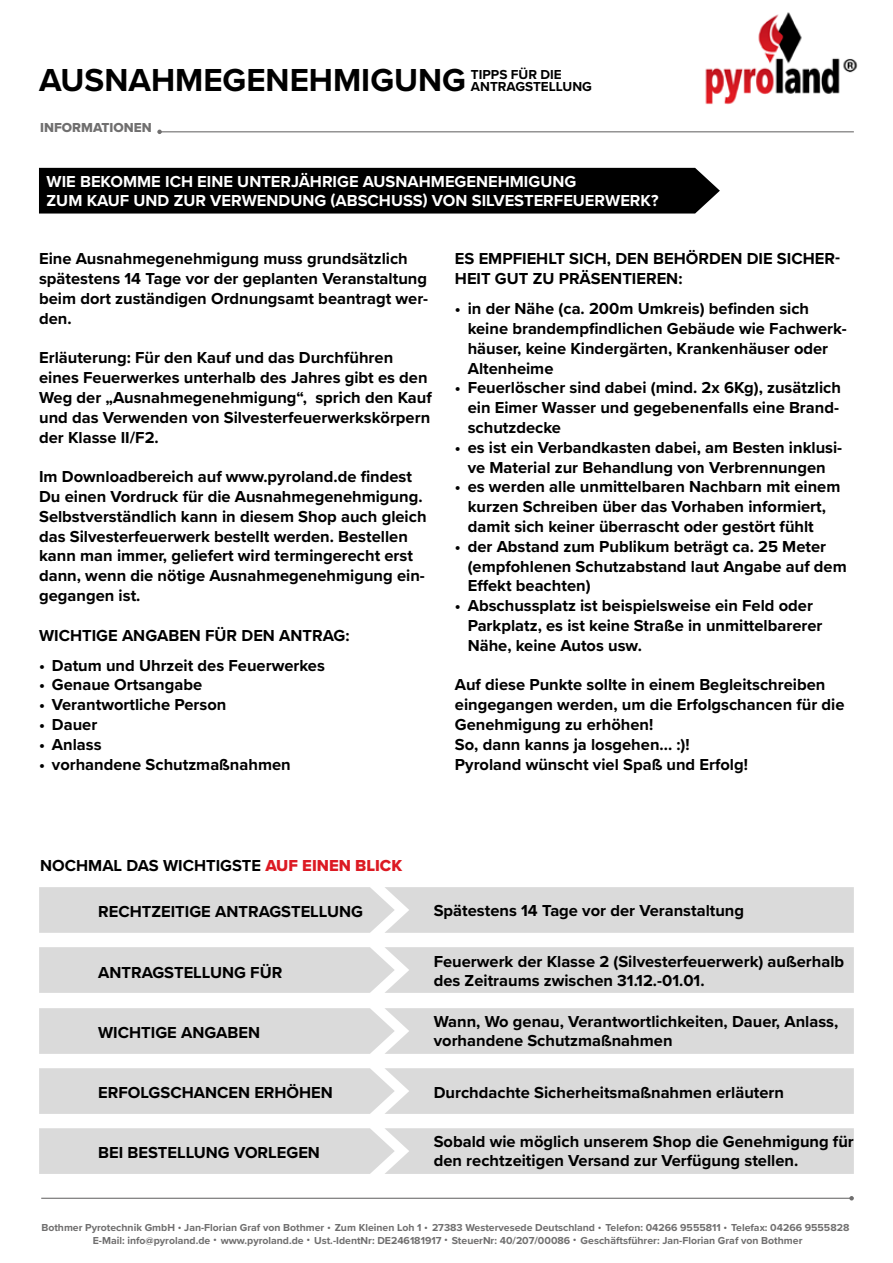
<style>
.page{position:relative;width:893px;height:1263px;background:#fff}
.page>*{position:absolute;margin:0;border:0;box-sizing:border-box;transform-origin:0 0}
.t1{font:700 33px "Proxima Nova";color:#000}
.t2{font:700 16.5px/19.8px "Proxima Nova";color:#000}
.t3{font:700 16.5px/19.5px "Proxima Nova";color:#fff}
.t4{font:700 13.5px/12.8px "Proxima Nova";color:#000}
.t5{font:13.5px "Proxima Nova Extrabld";color:#706f6f}
.t6{font:700 10.5px/12.6px "Proxima Nova";color:#706f6f;text-align:center}
.s1{font-family:"Proxima Nova Extrabld";font-weight:400;color:#dc1a23}
.s2{font-size:15px}
</style>
<div class="page">
<div style="left:39px;top:168px;width:681px;height:46px;background:#000"></div>
<div style="left:39px;top:1008px;width:815px;height:46px;background:#dadada"></div>
<div style="left:39px;top:1128px;width:815px;height:46px;background:#dadada"></div>
<img style="left:705px;top:12px;width:153px;height:93px">
<div style="left:39px;top:947px;width:815px;height:46px;background:#dadada"></div>
<div style="left:39px;top:887px;width:815px;height:46px;background:#dadada"></div>
<div style="left:39px;top:1068px;width:815px;height:46px;background:#dadada"></div>
<hr style="left:160px;top:131px;width:694px;height:1px;background:#706f6f">
<svg style="left:157px;top:130px;width:5px;height:4px"></svg>
<hr style="left:41px;top:1198px;width:811px;height:1px;background:#706f6f">
<svg style="left:849px;top:1196px;width:5px;height:4px"></svg>
<h1 class="t1" style="left:39px;top:56px;width:428px">AUSNAHMEGENEHMIGUNG</h1>
<p class="t4" style="left:471px;top:68px;width:123px">TIPPS FÜR DIE<br>ANTRAGSTELLUNG</p>
<p class="t5" style="left:40px;top:118px;width:113px">INFORMATIONEN</p>
<p class="t3" style="left:47px;top:171px;width:613px">WIE BEKOMME ICH EINE UNTERJÄHRIGE AUSNAHMEGENEHMIGUNG<br>ZUM KAUF UND ZUR VERWENDUNG (ABSCHUSS) VON SILVESTERFEUERWERK?</p>
<p class="t2" style="left:39px;top:249px;width:391px">Eine Ausnahmegenehmigung muss grundsätzlich spätestens 14 Tage vor der geplanten Veranstaltung beim dort zuständigen Ordnungsamt beantragt wer&shy;den.</p>
<p class="t2" style="left:39px;top:348px;width:394px">Erläuterung: Für den Kauf und das Durchführen eines Feuerwerkes unterhalb des Jahres gibt es den Weg der „Ausnahmegenehmigung“, sprich den Kauf und das Verwenden von Silvesterfeuerwerkskörpern der Klasse II/F2.</p>
<p class="t2" style="left:39px;top:466px;width:389px">Im Downloadbereich auf www.pyroland.de findest Du einen Vordruck für die Ausnahmegenehmigung.<br>Selbstverständlich kann in diesem Shop auch gleich das Silvesterfeuerwerk bestellt werden. Bestellen kann man immer, geliefert wird termingerecht erst dann, wenn die nötige Ausnahmegenehmigung ein&shy;gegangen ist.</p>
<p class="t2" style="left:39px;top:625px;width:312px">WICHTIGE ANGABEN FÜR DEN ANTRAG:</p>
<p class="t2" style="left:39px;top:655px;width:287px">• Datum und Uhrzeit des Feuerwerkes</p>
<p class="t2" style="left:39px;top:675px;width:165px">• Genaue Ortsangabe</p>
<p class="t2" style="left:39px;top:694px;width:189px">• Verantwortliche Person</p>
<p class="t2" style="left:39px;top:714px;width:60px">• Dauer</p>
<p class="t2" style="left:39px;top:734px;width:64px">• Anlass</p>
<p class="t2" style="left:39px;top:754px;width:253px">• vorhandene Schutzmaßnahmen</p>
<p class="t2" style="left:455px;top:249px;width:386px">ES EMPFIEHLT SICH, DEN BEHÖRDEN DIE SICHER-<br>HEIT GUT ZU PRÄSENTIEREN:</p>
<p class="t2" style="left:468px;top:298px;width:380px;text-indent:-13px">• in der Nähe (ca. 200m Umkreis) befinden sich keine brandempfindlichen Gebäude wie Fachwerk&shy;häuser, keine Kindergärten, Krankenhäuser oder Altenheime</p>
<p class="t2" style="left:468px;top:378px;width:375px;text-indent:-13px">• Feuerlöscher sind dabei (mind. 2x 6Kg), zusätzlich ein Eimer Wasser und gegebenenfalls eine Brand&shy;schutzdecke</p>
<p class="t2" style="left:455px;top:437px;width:389px;text-align:center">• es ist ein Verbandkasten dabei, am Besten inklusi&shy;ve Material zur Behandlung von Verbrennungen</p>
<p class="t2" style="left:468px;top:477px;width:374px;text-indent:-13px">• es werden alle unmittelbaren Nachbarn mit einem kurzen Schreiben über das Vorhaben informiert, damit sich keiner überrascht oder gestört fühlt</p>
<p class="t2" style="left:468px;top:536px;width:381px;text-indent:-13px">• der Abstand zum Publikum beträgt ca. 25 Meter (empfohlenen Schutzabstand laut Angabe auf dem<br>Effekt beachten)</p>
<p class="t2" style="left:468px;top:595px;width:356px;text-indent:-13px">• Abschussplatz ist beispielsweise ein Feld oder<br>Parkplatz, es ist keine Straße in unmittelbarerer<br>Nähe, keine Autos usw.</p>
<p class="t2" style="left:455px;top:675px;width:391px">Auf diese Punkte sollte in einem Begleitschreiben eingegangen werden, um die Erfolgschancen für die Genehmigung zu erhöhen!<br>So, dann kanns ja losgehen... :)!<br>Pyroland wünscht viel Spaß und Erfolg!</p>
<p class="t2" style="left:40px;top:855px;width:363px">NOCHMAL DAS WICHTIGSTE <span class="s1">AUF EINEN BLICK</span></p>
<p class="t2" style="left:98px;top:902px;width:266px">RECHTZEITIGE ANTRAGSTELLUNG</p>
<p class="t2" style="left:98px;top:962px;width:186px">ANTRAGSTELLUNG FÜR</p>
<p class="t2" style="left:98px;top:1022px;width:163px">WICHTIGE ANGABEN</p>
<p class="t2" style="left:98px;top:1082px;width:236px">ERFOLGSCHANCEN ERHÖHEN</p>
<p class="t2" style="left:98px;top:1142px;width:223px">BEI BESTELLUNG VORLEGEN</p>
<p class="t2" style="left:434px;top:901px;width:312px">Spätestens 14 Tage vor der Veranstaltung</p>
<p class="t2" style="left:434px;top:951px;width:412px">Feuerwerk der Klasse 2 (Silvesterfeuerwerk) außerhalb des Zeitraums zwischen 31.12.-01.01.</p>
<p class="t2" style="left:434px;top:1011px;width:406px">Wann, Wo genau, Verantwortlichkeiten, Dauer, Anlass, vorhandene Schutzmaßnahmen</p>
<p class="t2" style="left:434px;top:1082px;width:352px">Durchdachte Sicherheitsmaßnahmen erläutern</p>
<p class="t2" style="left:434px;top:1131px;width:422px">Sobald wie möglich unserem Shop die Genehmigung für den rechtzeitigen Versand zur Verfügung stellen.</p>
<p class="t6" style="left:41px;top:1221px;width:809px">Bothmer Pyrotechnik GmbH <span class="s2">·</span> Jan-Florian Graf von Bothmer <span class="s2">·</span> Zum Kleinen Loh 1 <span class="s2">·</span> 27383 Westervesede Deutschland <span class="s2">·</span> Telefon: 04266 9555811 <span class="s2">·</span> Telefax: 04266 9555828<br>E-Mail: info@pyroland.de <span class="s2">·</span> www.pyroland.de <span class="s2">·</span> Ust.-IdentNr: DE246181917 <span class="s2">·</span> SteuerNr: 40/207/00086 <span class="s2">·</span> Geschäftsführer: Jan-Florian Graf von Bothmer</p>
</div>
